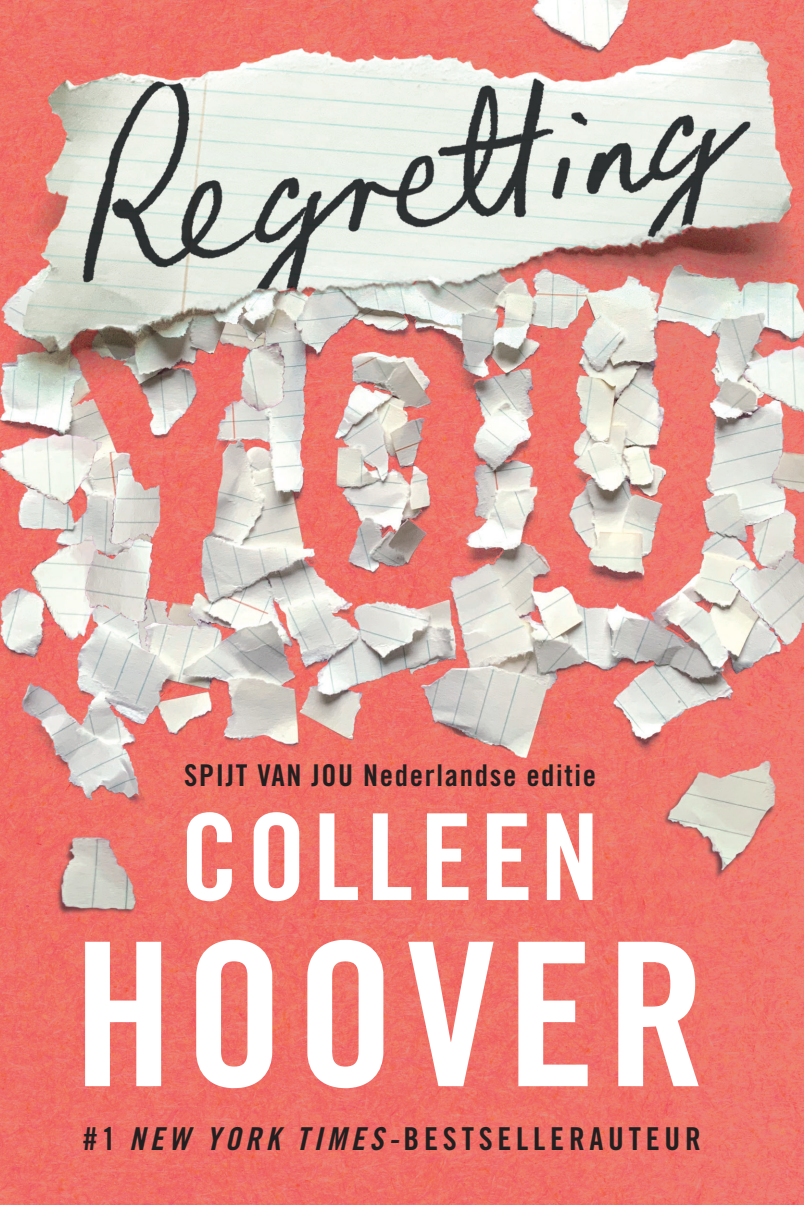
<style>
.page{position:relative;width:804px;height:1205px;background:#fff}
.page>*{position:absolute;margin:0;border:0;box-sizing:border-box;transform-origin:0 0}
.t1{font:200px "Trade Gothic LT Std Bd Cn 20";letter-spacing:.055em;color:#fff}
.t2{font:120px "Trade Gothic LT Std Bd Cn 20";letter-spacing:.055em;color:#fff}
.t3{font:31.6px "Trade Gothic LT Std Bd Cn 20";letter-spacing:.15em;color:#231f20}
.t4{font:30px "Trade Gothic LT Std Bd Cn 20";letter-spacing:.055em;color:#231f20}
.s1{font-family:"Trade Gothic LT Std Bd Cn 20 Obl"}
.s2{font-style:italic}
</style>
<div class="page">
<img style="left:0;top:0;width:803px;height:1205px">
<p class="t4" style="left:184px;top:757px;width:413px">SPIJT VAN JOU Nederlandse editie</p>
<h2 class="t2" style="left:180px;top:784px;width:421px">COLLEEN</h2>
<h1 class="t1" style="left:73px;top:893px;width:634px">HOOVER</h1>
<p class="t3" style="left:83px;top:1119px;width:619px">#1 <span class="s1">NEW YORK TIMES</span><span class="s2">-</span>BESTSELLERAUTEUR</p>
</div>
